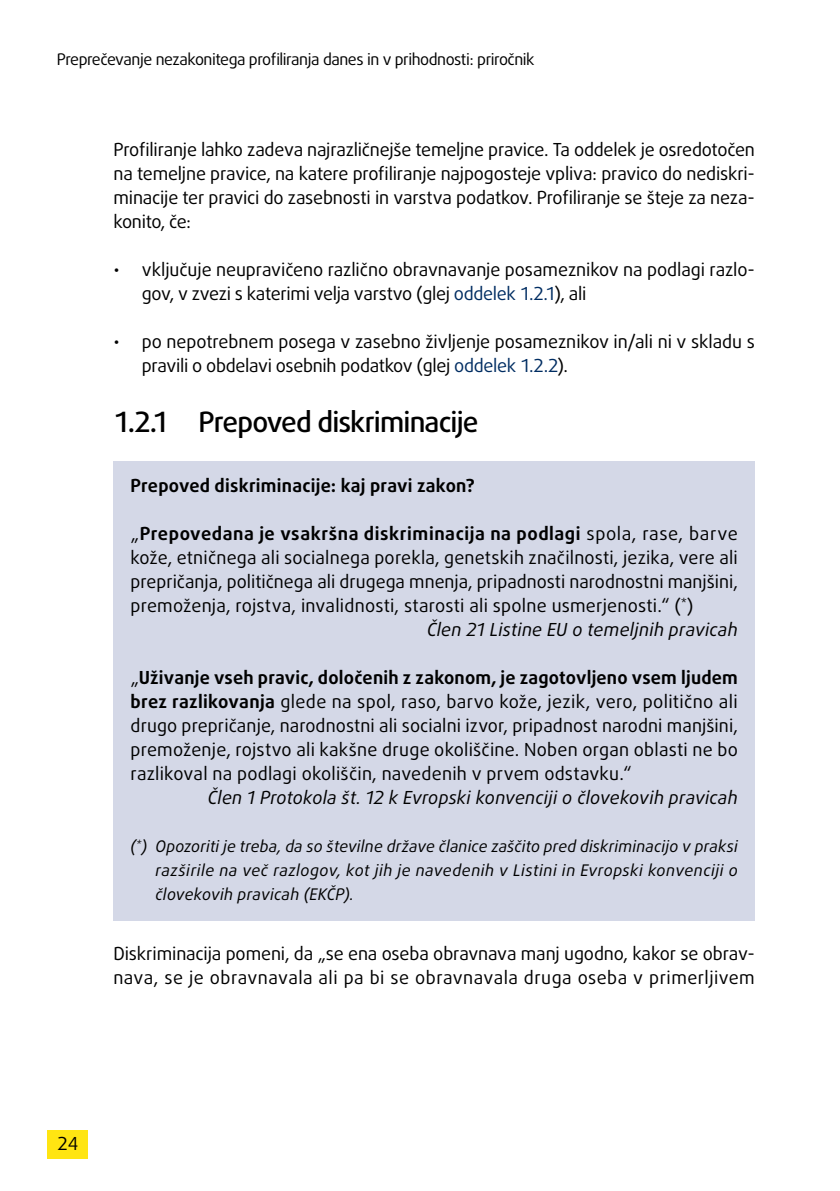
<style>
.page{position:relative;width:840px;height:1191px;background:#fff}
.page>*{position:absolute;margin:0;border:0;box-sizing:border-box;transform-origin:0 0}
.t1{font:500 28px "Daxline Pro";letter-spacing:-.03em;color:#000}
.Box_3{font:18px/24px "Daxline Pro";letter-spacing:-.005em;color:#000}
.body{font:18px/24px "Daxline Pro";letter-spacing:-.005em;color:#000;text-align:justify}
.Box_3_right{font:italic 18px "Daxline Pro";letter-spacing:.01em;color:#000}
.Box_3-2{font:700 18px "Daxline Pro";letter-spacing:.015em;color:#000}
.Box_3_last{font:italic 16px/24px "Daxline Pro";letter-spacing:.015em;color:#000;text-align:justify}
.t2{font:16px "Daxline Pro Regular 2";letter-spacing:-.03em;color:#000}
.s1{color:#002d62}
.s2{font-weight:700}
</style>
<div class="page">
<div style="left:48px;top:1130px;width:40px;height:29px;background:#ffe512"></div>
<div style="left:113px;top:461px;width:641px;height:52px;background:#d4d8e7"></div>
<div style="left:113px;top:509px;width:641px;height:124px;background:#d4d8e7"></div>
<div style="left:113px;top:605px;width:641px;height:52px;background:#d4d8e7"></div>
<div style="left:113px;top:653px;width:641px;height:148px;background:#d4d8e7"></div>
<div style="left:113px;top:773px;width:641px;height:52px;background:#d4d8e7"></div>
<div style="left:113px;top:822px;width:641px;height:98px;background:#d4d8e7"></div>
<p class="t2" style="left:57px;top:49px;width:479px">Preprečevanje nezakonitega profiliranja danes in v prihodnosti: priročnik</p>
<p class="body" style="left:113px;top:138px;width:642px">Profiliranje lahko zadeva najrazličnejše temeljne pravice. Ta oddelek je osredotočen na temeljne pravice, na katere profiliranje najpogosteje vpliva: pravico do nediskri&shy;minacije ter pravici do zasebnosti in varstva podatkov. Profiliranje se šteje za neza&shy;konito, če:</p>
<p class="Box_3" style="left:142px;top:258px;width:614px;text-indent:-28px">• vključuje neupravičeno različno obravnavanje posameznikov na podlagi razlo&shy;gov, v zvezi s katerimi velja varstvo (glej <span class="s1">oddelek 1.2.1</span>), ali</p>
<p class="Box_3" style="left:142px;top:330px;width:614px;text-indent:-28px">• po nepotrebnem posega v zasebno življenje posameznikov in/ali ni v skladu s pravili o obdelavi osebnih podatkov (glej <span class="s1">oddelek 1.2.2</span>).</p>
<h3 class="t1" style="left:113px;top:403px;width:366px">1.2.1 Prepoved diskriminacije</h3>
<p class="Box_3-2" style="left:130px;top:474px;width:346px">Prepoved diskriminacije: kaj pravi zakon?</p>
<p class="Box_3" style="left:130px;top:522px;width:608px;text-align:justify">„<span class="s2">Prepovedana je vsakršna diskriminacija na podlagi</span> spola, rase, barve kože, etničnega ali socialnega porekla, genetskih značilnosti, jezika, vere ali prepričanja, političnega ali drugega mnenja, pripadnosti narodnostni manjšini, premoženja, rojstva, invalidnosti, starosti ali spolne usmerjenosti.“ (<sup>*</sup>)</p>
<p class="Box_3_right" style="left:427px;top:618px;width:312px">Člen 21 Listine EU o temeljnih pravicah</p>
<p class="Box_3" style="left:130px;top:666px;width:608px;text-align:justify">„<span class="s2">Uživanje vseh pravic, določenih z zakonom, je zagotovljeno vsem ljudem brez razlikovanja</span> glede na spol, raso, barvo kože, jezik, vero, politično ali drugo prepričanje, narodnostni ali socialni izvor, pripadnost narodni manjšini, premoženje, rojstvo ali kakšne druge okoliščine. Noben organ oblasti ne bo razlikoval na podlagi okoliščin, navedenih v prvem odstavku.“</p>
<p class="Box_3_right" style="left:208px;top:786px;width:531px">Člen 1 Protokola št. 12 k Evropski konvenciji o človekovih pravicah</p>
<p class="Box_3_last" style="left:155px;top:834px;width:583px;text-indent:-25px">(<sup>*</sup>) Opozoriti je treba, da so številne države članice zaščito pred diskriminacijo v praksi razširile na več razlogov, kot jih je navedenih v Listini in Evropski konvenciji o človekovih pravicah (EKČP).</p>
<p class="body" style="left:113px;top:942px;width:642px">Diskriminacija pomeni, da „se ena oseba obravnava manj ugodno, kakor se obrav&shy;nava, se je obravnavala ali pa bi se obravnavala druga oseba v primerljivem</p>
<p class="Box_3" style="left:58px;top:1131px;width:22px">24</p>
</div>
